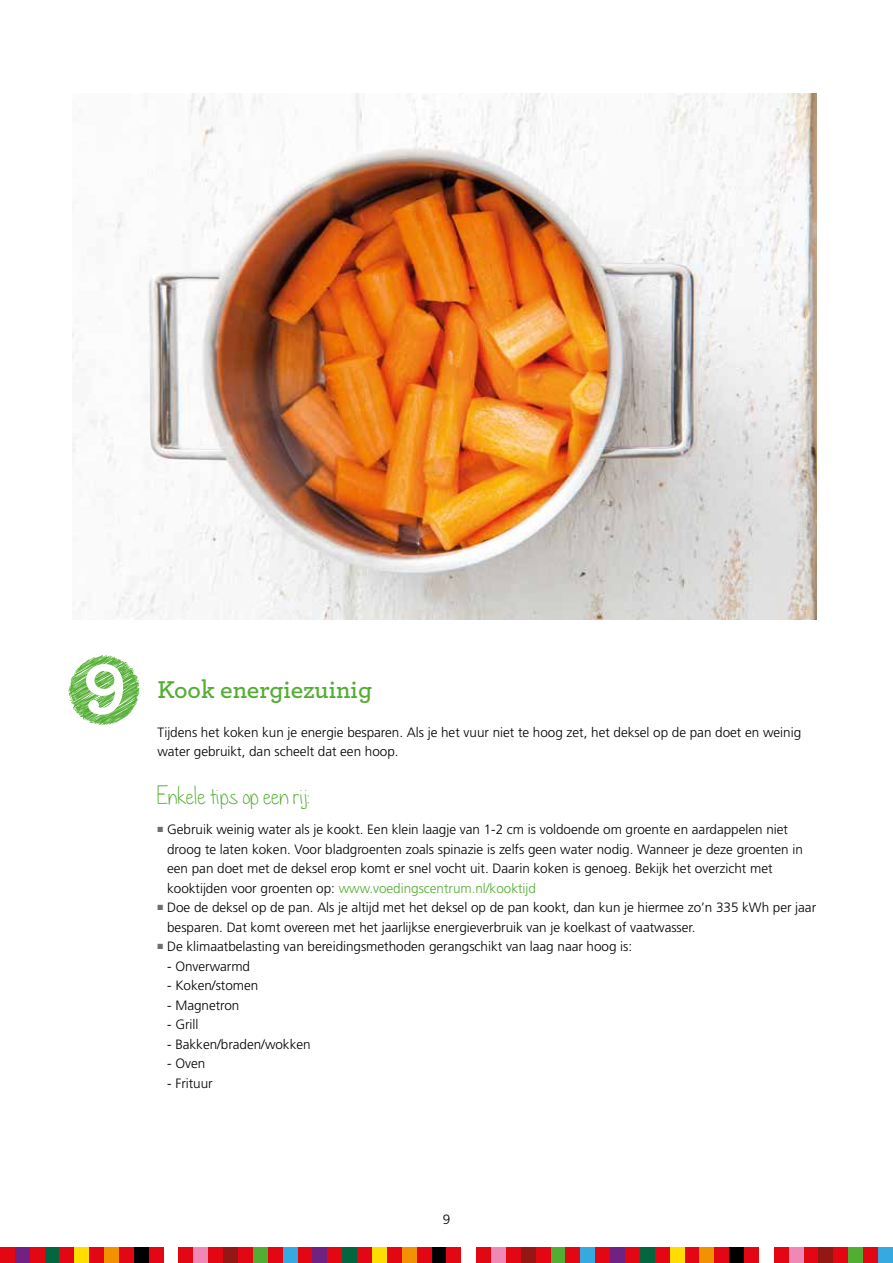
<style>
.page{position:relative;width:893px;height:1263px;background:#fff}
.page>*{position:absolute;margin:0;border:0;box-sizing:border-box;transform-origin:0 0}
.t1{font:700 76.8px "Archer";color:#fff}
.t2{font:600 25.5px "Archer";color:#52ae32}
.t3{font:24px "dandelioninthespring";letter-spacing:.01em;color:#52ae32}
.t4{font:300 13.5px/19.5px "Frutiger";color:#000}
.s1{color:#52ae32}
</style>
<div class="page">
<img style="left:72px;top:93px;width:744px;height:527px">
<div style="left:0;top:1248px;width:15px;height:15px;background:#e30613"></div>
<div style="left:15px;top:1248px;width:15px;height:15px;background:#702283"></div>
<div style="left:30px;top:1248px;width:15px;height:15px;background:#e30613"></div>
<div style="left:45px;top:1248px;width:14px;height:15px;background:#04663f"></div>
<div style="left:59px;top:1248px;width:15px;height:15px;background:#e30613"></div>
<div style="left:74px;top:1248px;width:15px;height:15px;background:#fd0"></div>
<div style="left:89px;top:1248px;width:15px;height:15px;background:#e30613"></div>
<div style="left:104px;top:1248px;width:15px;height:15px;background:#f39200"></div>
<div style="left:119px;top:1248px;width:15px;height:15px;background:#e30613"></div>
<div style="left:134px;top:1248px;width:15px;height:15px;background:#000"></div>
<div style="left:149px;top:1248px;width:15px;height:15px;background:#e30613"></div>
<div style="left:179px;top:1248px;width:14px;height:15px;background:#e30613"></div>
<div style="left:193px;top:1248px;width:15px;height:15px;background:#f088b6"></div>
<div style="left:208px;top:1248px;width:15px;height:15px;background:#e30613"></div>
<div style="left:223px;top:1248px;width:15px;height:15px;background:#931813"></div>
<div style="left:238px;top:1248px;width:15px;height:15px;background:#e30613"></div>
<div style="left:253px;top:1248px;width:15px;height:15px;background:#52ae32"></div>
<div style="left:268px;top:1248px;width:15px;height:15px;background:#e30613"></div>
<div style="left:283px;top:1248px;width:15px;height:15px;background:#36a9e1"></div>
<div style="left:298px;top:1248px;width:14px;height:15px;background:#e30613"></div>
<div style="left:312px;top:1248px;width:15px;height:15px;background:#702283"></div>
<div style="left:327px;top:1248px;width:15px;height:15px;background:#e30613"></div>
<div style="left:342px;top:1248px;width:15px;height:15px;background:#04663f"></div>
<div style="left:357px;top:1248px;width:15px;height:15px;background:#e30613"></div>
<div style="left:372px;top:1248px;width:15px;height:15px;background:#fd0"></div>
<div style="left:387px;top:1248px;width:15px;height:15px;background:#e30613"></div>
<div style="left:402px;top:1248px;width:15px;height:15px;background:#f39200"></div>
<div style="left:417px;top:1248px;width:15px;height:15px;background:#e30613"></div>
<div style="left:432px;top:1248px;width:14px;height:15px;background:#000"></div>
<div style="left:446px;top:1248px;width:15px;height:15px;background:#e30613"></div>
<div style="left:476px;top:1248px;width:15px;height:15px;background:#e30613"></div>
<div style="left:491px;top:1248px;width:15px;height:15px;background:#f088b6"></div>
<div style="left:506px;top:1248px;width:15px;height:15px;background:#e30613"></div>
<div style="left:521px;top:1248px;width:15px;height:15px;background:#931813"></div>
<div style="left:536px;top:1248px;width:15px;height:15px;background:#e30613"></div>
<div style="left:551px;top:1248px;width:14px;height:15px;background:#52ae32"></div>
<div style="left:565px;top:1248px;width:15px;height:15px;background:#e30613"></div>
<div style="left:580px;top:1248px;width:15px;height:15px;background:#36a9e1"></div>
<div style="left:595px;top:1248px;width:15px;height:15px;background:#e30613"></div>
<div style="left:610px;top:1248px;width:15px;height:15px;background:#702283"></div>
<div style="left:625px;top:1248px;width:15px;height:15px;background:#e30613"></div>
<div style="left:640px;top:1248px;width:15px;height:15px;background:#04663f"></div>
<div style="left:655px;top:1248px;width:15px;height:15px;background:#e30613"></div>
<div style="left:670px;top:1248px;width:15px;height:15px;background:#fd0"></div>
<div style="left:685px;top:1248px;width:14px;height:15px;background:#e30613"></div>
<div style="left:699px;top:1248px;width:15px;height:15px;background:#f39200"></div>
<div style="left:714px;top:1248px;width:15px;height:15px;background:#e30613"></div>
<div style="left:729px;top:1248px;width:15px;height:15px;background:#000"></div>
<div style="left:744px;top:1248px;width:15px;height:15px;background:#e30613"></div>
<div style="left:774px;top:1248px;width:15px;height:15px;background:#e30613"></div>
<div style="left:789px;top:1248px;width:15px;height:15px;background:#f088b6"></div>
<div style="left:804px;top:1248px;width:14px;height:15px;background:#e30613"></div>
<div style="left:818px;top:1248px;width:15px;height:15px;background:#931813"></div>
<div style="left:833px;top:1248px;width:15px;height:15px;background:#e30613"></div>
<div style="left:848px;top:1248px;width:15px;height:15px;background:#52ae32"></div>
<div style="left:863px;top:1248px;width:15px;height:15px;background:#e30613"></div>
<div style="left:878px;top:1248px;width:15px;height:15px;background:#36a9e1"></div>
<svg style="left:68px;top:655px;width:71px;height:70px"></svg>
<h1 class="t1" style="left:83px;top:619px;width:45px">9</h1>
<h2 class="t2" style="left:157px;top:670px;width:216px">Kook energiezuinig</h2>
<p class="t4" style="left:157px;top:722px;width:645px">Tijdens het koken kun je energie besparen. Als je het vuur niet te hoog zet, het deksel op de pan doet en weinig water gebruikt, dan scheelt dat een hoop.</p>
<h3 class="t3" style="left:157px;top:779px;width:154px">Enkele tips op een rij:</h3>
<p class="t4" style="left:167px;top:820px;width:637px;text-indent:-10px"><sup>■</sup> Gebruik weinig water als je kookt. Een klein laagje van 1-2 cm is voldoende om groente en aardappelen niet droog te laten koken. Voor bladgroenten zoals spinazie is zelfs geen water nodig. Wanneer je deze groenten in een pan doet met de deksel erop komt er snel vocht uit. Daarin koken is genoeg. Bekijk het overzicht met kooktijden voor groenten op: <span class="s1">www.voedingscentrum.nl/kooktijd</span></p>
<p class="t4" style="left:167px;top:898px;width:650px;text-indent:-10px"><sup>■</sup> Doe de deksel op de pan. Als je altijd met het deksel op de pan kookt, dan kun je hiermee zo’n 335 kWh per jaar besparen. Dat komt overeen met het jaarlijkse energieverbruik van je koelkast of vaatwasser.</p>
<p class="t4" style="left:157px;top:937px;width:476px"><sup>■</sup> De klimaatbelasting van bereidingsmethoden gerangschikt van laag naar hoog is:</p>
<p class="t4" style="left:167px;top:956px;width:84px">- Onverwarmd</p>
<p class="t4" style="left:167px;top:976px;width:93px">- Koken/stomen</p>
<p class="t4" style="left:167px;top:995px;width:74px">- Magnetron</p>
<p class="t4" style="left:167px;top:1015px;width:33px">- Grill</p>
<p class="t4" style="left:167px;top:1034px;width:145px">- Bakken/braden/wokken</p>
<p class="t4" style="left:167px;top:1054px;width:40px">- Oven</p>
<p class="t4" style="left:167px;top:1073px;width:47px">- Frituur</p>
<p class="t4" style="left:443px;top:1210px;width:9px">9</p>
</div>
